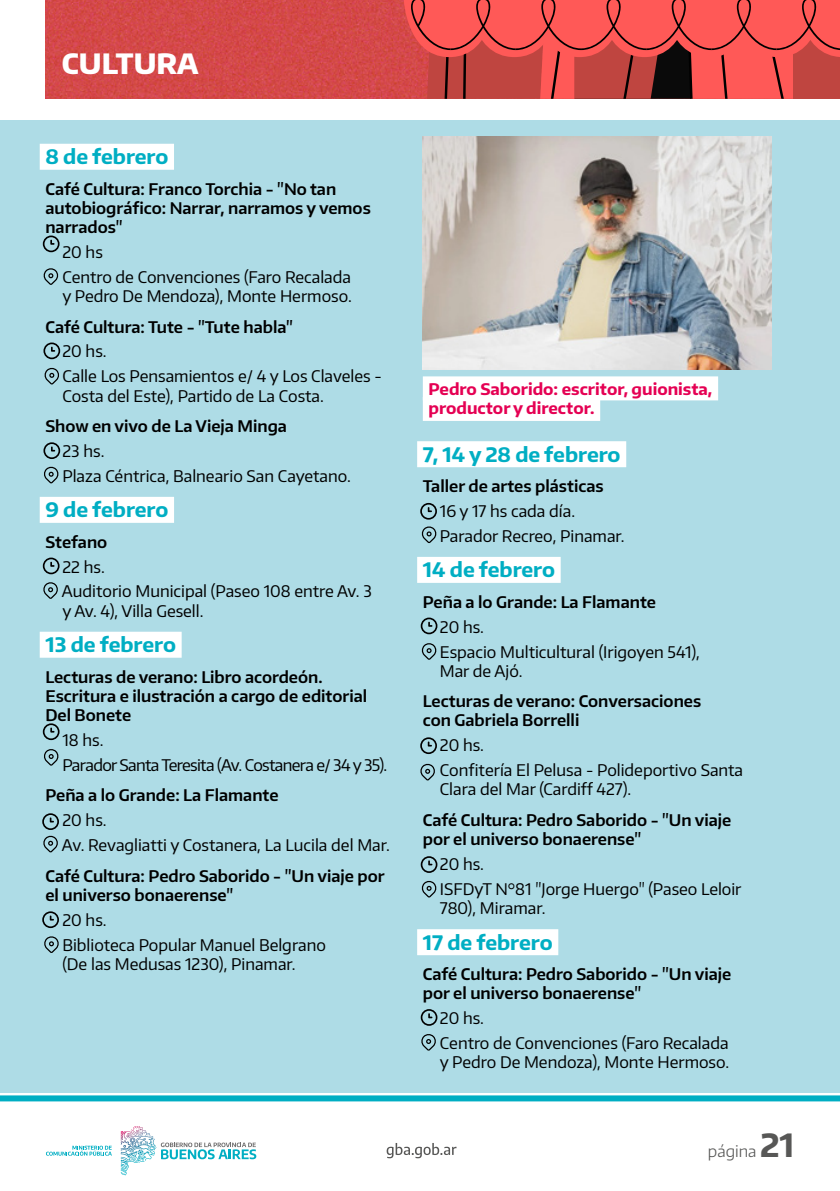
<style>
.page{position:relative;width:840px;height:1191px;background:#fff}
.page>*{position:absolute;margin:0;border:0;box-sizing:border-box;transform-origin:0 0}
.t1{font:800 28px "Encode Sans";color:#fff}
.t2{font:700 20px "Encode Sans";color:#00aec3}
.t3{font:16px/24.8px "Encode Sans";color:#000}
.t4{font:600 16px/19.2px "Encode Sans";color:#000}
.t5{font:700 16px/19.2px "Encode Sans";color:#e50053}
.t6{font:16px/24.8px "Encode Sans";letter-spacing:-.04em;color:#000}
.t7{font:300 16px "Encode Sans";color:#575756}
.s1{font-weight:700;font-size:32px}
</style>
<div class="page">
<div style="left:0;top:1091px;width:839px;height:100px;background:linear-gradient(to right,#fff,#fff)"></div>
<svg style="left:0;top:1095px;width:839px;height:96px"></svg>
<svg style="left:386px;top:1143px;width:70px;height:15px"></svg>
<svg style="left:46px;top:1145px;width:66px;height:10px"></svg>
<svg style="left:161px;top:1142px;width:95px;height:17px"></svg>
<svg style="left:124px;top:1126px;width:22px;height:12px"></svg>
<div style="left:0;top:120px;width:839px;height:972px;background:#aedce6"></div>
<img style="left:45px;top:0;width:358px;height:99px">
<svg style="left:403px;top:0;width:436px;height:99px;background:#d54b48"></svg>
<div style="left:40px;top:144px;width:134px;height:26px;background:#fff"></div>
<div style="left:40px;top:497px;width:134px;height:26px;background:#fff"></div>
<div style="left:40px;top:631px;width:141px;height:26px;background:#fff"></div>
<div style="left:417px;top:441px;width:209px;height:26px;background:#fff"></div>
<div style="left:417px;top:557px;width:143px;height:26px;background:#fff"></div>
<div style="left:417px;top:929px;width:141px;height:26px;background:#fff"></div>
<svg style="left:43px;top:268px;width:16px;height:17px"></svg>
<svg style="left:43px;top:342px;width:17px;height:17px"></svg>
<svg style="left:44px;top:367px;width:15px;height:18px"></svg>
<svg style="left:43px;top:442px;width:17px;height:17px"></svg>
<svg style="left:43px;top:557px;width:16px;height:17px"></svg>
<svg style="left:43px;top:582px;width:15px;height:17px"></svg>
<svg style="left:42px;top:813px;width:17px;height:39px"></svg>
<svg style="left:42px;top:911px;width:17px;height:17px"></svg>
<svg style="left:44px;top:936px;width:15px;height:17px"></svg>
<svg style="left:43px;top:235px;width:16px;height:17px"></svg>
<svg style="left:420px;top:503px;width:16px;height:16px"></svg>
<svg style="left:421px;top:526px;width:16px;height:17px"></svg>
<svg style="left:420px;top:617px;width:17px;height:17px"></svg>
<svg style="left:421px;top:643px;width:16px;height:17px"></svg>
<svg style="left:43px;top:723px;width:16px;height:17px"></svg>
<svg style="left:420px;top:737px;width:16px;height:17px"></svg>
<svg style="left:44px;top:749px;width:15px;height:17px"></svg>
<svg style="left:420px;top:763px;width:15px;height:17px"></svg>
<svg style="left:420px;top:856px;width:17px;height:17px"></svg>
<svg style="left:421px;top:880px;width:16px;height:17px"></svg>
<svg style="left:420px;top:1009px;width:17px;height:16px"></svg>
<svg style="left:421px;top:1034px;width:15px;height:16px"></svg>
<svg style="left:44px;top:466px;width:15px;height:17px"></svg>
<img style="left:422px;top:136px;width:349px;height:233px">
<div style="left:422px;top:376px;width:295px;height:24px;background:#fff"></div>
<div style="left:422px;top:397px;width:178px;height:24px;background:#fff"></div>
<h1 class="t1" style="left:62px;top:45px;width:138px">CULTURA</h1>
<p class="t2" style="left:45px;top:143px;width:124px">8 de febrero</p>
<p class="t4" style="left:45px;top:178px;width:327px">Café Cultura: Franco Torchia - "No tan autobiográfico: Narrar, narramos y vemos narrados"</p>
<p class="t3" style="left:62px;top:239px;width:290px">20 hs<br>Centro de Convenciones (Faro Recalada</p>
<p class="t3" style="left:62px;top:283px;width:291px">y Pedro De Mendoza), Monte Hermoso.</p>
<p class="t4" style="left:45px;top:316px;width:249px">Café Cultura: Tute - "Tute habla"</p>
<p class="t3" style="left:62px;top:338px;width:320px">20 hs.<br>Calle Los Pensamientos e/ 4 y Los Claveles -</p>
<p class="t3" style="left:62px;top:382px;width:263px">Costa del Este), Partido de La Costa.</p>
<p class="t4" style="left:45px;top:416px;width:243px">Show en vivo de La Vieja Minga</p>
<p class="t3" style="left:62px;top:438px;width:290px">23 hs.<br>Plaza Céntrica, Balneario San Cayetano.</p>
<p class="t2" style="left:45px;top:496px;width:124px">9 de febrero</p>
<p class="t4" style="left:45px;top:531px;width:63px">Stefano</p>
<p class="t3" style="left:62px;top:554px;width:311px">22 hs.<br>Auditorio Municipal (Paseo 108 entre Av. 3</p>
<p class="t3" style="left:62px;top:598px;width:142px">y Av. 4), Villa Gesell.</p>
<p class="t2" style="left:45px;top:631px;width:132px">13 de febrero</p>
<p class="t4" style="left:45px;top:666px;width:323px">Lecturas de verano: Libro acordeón.<br>Escritura e ilustración a cargo de editorial<br>Del Bonete</p>
<p class="t6" style="left:62px;top:727px;width:326px">18 hs.<br>Parador Santa Teresita (Av. Costanera e/ 34 y 35).</p>
<p class="t4" style="left:45px;top:785px;width:234px">Peña a lo Grande: La Flamante</p>
<p class="t3" style="left:62px;top:807px;width:329px">20 hs.<br>Av. Revagliatti y Costanera, La Lucila del Mar.</p>
<p class="t4" style="left:45px;top:865px;width:341px">Café Cultura: Pedro Saborido - "Un viaje por el universo bonaerense"</p>
<p class="t3" style="left:62px;top:906px;width:265px">20 hs.<br>Biblioteca Popular Manuel Belgrano</p>
<p class="t3" style="left:62px;top:951px;width:235px">(De las Medusas 1230), Pinamar.</p>
<p class="t5" style="left:428px;top:379px;width:285px">Pedro Saborido: escritor, guionista, productor y director.</p>
<p class="t2" style="left:422px;top:441px;width:199px">7, 14 y 28 de febrero</p>
<p class="t4" style="left:422px;top:476px;width:182px">Taller de artes plásticas</p>
<p class="t3" style="left:439px;top:498px;width:186px">16 y 17 hs cada día.<br>Parador Recreo, Pinamar.</p>
<p class="t2" style="left:422px;top:556px;width:134px">14 de febrero</p>
<p class="t4" style="left:422px;top:591px;width:234px">Peña a lo Grande: La Flamante</p>
<p class="t3" style="left:439px;top:614px;width:261px">20 hs.<br>Espacio Multicultural (Irigoyen 541),</p>
<p class="t3" style="left:439px;top:658px;width:84px">Mar de Ajó.</p>
<p class="t4" style="left:422px;top:691px;width:280px">Lecturas de verano: Conversaciones con Gabriela Borrelli</p>
<p class="t3" style="left:439px;top:732px;width:304px">20 hs.<br>Confitería El Pelusa - Polideportivo Santa</p>
<p class="t3" style="left:439px;top:776px;width:193px">Clara del Mar (Cardiff 427).</p>
<p class="t4" style="left:422px;top:810px;width:310px">Café Cultura: Pedro Saborido - "Un viaje por el universo bonaerense"</p>
<p class="t3" style="left:439px;top:851px;width:303px">20 hs.<br>ISFDyT N°81 "Jorge Huergo" (Paseo Leloir</p>
<p class="t3" style="left:439px;top:895px;width:107px">780), Miramar.</p>
<p class="t2" style="left:422px;top:929px;width:131px">17 de febrero</p>
<p class="t4" style="left:422px;top:964px;width:310px">Café Cultura: Pedro Saborido - "Un viaje por el universo bonaerense"</p>
<p class="t3" style="left:439px;top:1005px;width:290px">20 hs.<br>Centro de Convenciones (Faro Recalada</p>
<p class="t3" style="left:439px;top:1049px;width:291px">y Pedro De Mendoza), Monte Hermoso.</p>
<p class="t7" style="left:707px;top:1140px;width:88px">página <span class="s1">21</span></p>
</div>
